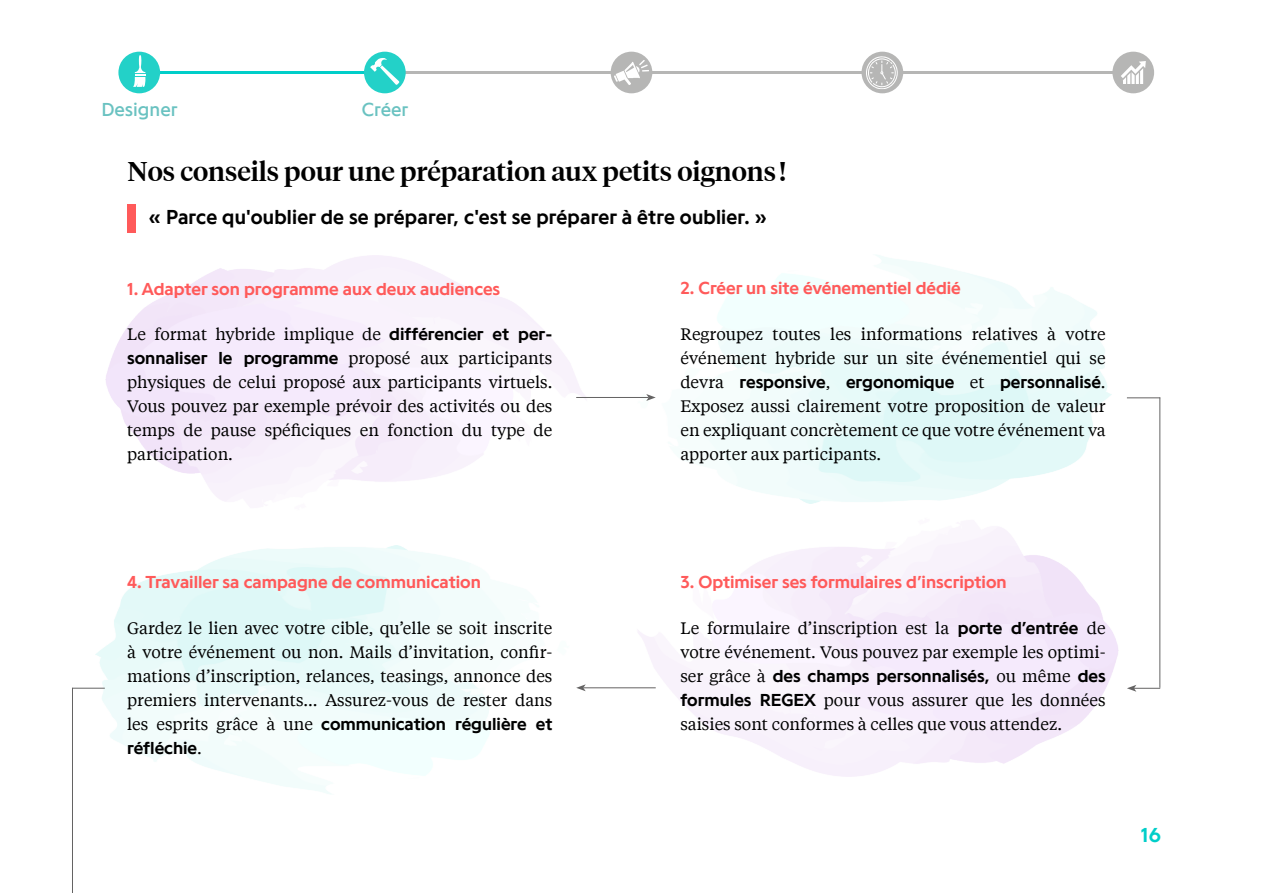
<style>
.page{position:relative;width:1263px;height:893px;background:#fff}
.page>*{position:absolute;margin:0;border:0;box-sizing:border-box;transform-origin:0 0}
.t1{font:500 27px "Tiempos Headline";color:#000}
.t2{font:700 21px "Programme";letter-spacing:.01em;color:#000}
.t3{font:700 21px "Programme";color:#00cec9}
.t4{font:19.5px "Programme";color:#6ac2c1}
.t5{font:700 18px "Programme";color:#ff5a5a}
.t6{font:700 18px/24px "Programme";color:#000}
.t7{font:16.5px/24px "Tiempos Text";color:#000;text-align:justify}
.s1{font-family:"Programme";font-weight:700;font-size:18px}
.s2{font-family:"Tiempos Text";font-weight:400;font-size:16.5px}
</style>
<div class="page">
<hr style="left:576px;top:397px;width:73px;height:1px;background:#646363">
<svg style="left:646px;top:394px;width:10px;height:7px"></svg>
<hr style="left:583px;top:687px;width:73px;height:1px;background:#646363">
<svg style="left:576px;top:684px;width:10px;height:7px"></svg>
<hr style="left:72px;top:688px;width:1px;height:205px;background:#646363">
<hr style="left:72px;top:688px;width:33px;height:1px;background:#646363">
<hr style="left:1159px;top:397px;width:1px;height:291px;background:#646363">
<hr style="left:1127px;top:397px;width:33px;height:1px;background:#646363">
<svg style="left:1127px;top:685px;width:33px;height:7px"></svg>
<hr style="left:129px;top:71px;width:1005px;height:3px;background:#b6b6b5">
<hr style="left:129px;top:71px;width:256px;height:3px;background:#00cec9">
<div style="left:118px;top:52px;width:42px;height:41px;background:#23d1c8;border-radius:50%"></div>
<svg style="left:133px;top:55px;width:12px;height:32px"></svg>
<div style="left:861px;top:52px;width:42px;height:41px;background:#b6b6b5;border-radius:50%"></div>
<svg style="left:866px;top:56px;width:33px;height:33px"></svg>
<div style="left:611px;top:52px;width:41px;height:41px;background:#b6b6b5;border-radius:50%"></div>
<svg style="left:614px;top:60px;width:35px;height:25px"></svg>
<div style="left:1112px;top:52px;width:42px;height:41px;background:#b6b6b5;border-radius:50%"></div>
<svg style="left:1121px;top:61px;width:25px;height:23px"></svg>
<div style="left:364px;top:52px;width:42px;height:41px;background:#23d1c8;border-radius:50%"></div>
<svg style="left:370px;top:58px;width:30px;height:27px"></svg>
<div style="left:127px;top:204px;width:8px;height:28px;background:#ff5a5a"></div>
<p class="t4" style="left:101px;top:97px;width:78px">Designer</p>
<p class="t4" style="left:362px;top:97px;width:48px">Créer</p>
<h1 class="t1" style="left:128px;top:153px;width:660px">Nos conseils pour une préparation aux petits oignons !</h1>
<p class="t2" style="left:149px;top:204px;width:619px">« Parce qu'oublier de se préparer, c'est se préparer à être oublier. »</p>
<p class="t5" style="left:127px;top:278px;width:375px">1. Adapter son programme aux deux audiences</p>
<p class="t7" style="left:127px;top:322px;width:427px">Le format hybride implique de <span class="s1">différencier et per&shy;sonnaliser le programme</span> proposé aux participants physiques de celui proposé aux participants virtuels.<br>Vous pouvez par exemple prévoir des activités ou des temps de pause spéficiques en fonction du type de participation.</p>
<p class="t5" style="left:680px;top:277px;width:282px">2. Créer un site événementiel dédié</p>
<p class="t7" style="left:680px;top:321px;width:427px">Regroupez toutes les informations relatives à votre événement hybride sur un site événementiel qui se</p>
<p class="t6" style="left:680px;top:369px;width:427px"><span class="s2">devra</span> responsive<span class="s2">,</span> ergonomique <span class="s2">et</span> personnalisé<span class="s2">.</span></p>
<p class="t7" style="left:680px;top:393px;width:427px">Exposez aussi clairement votre proposition de valeur en expliquant concrètement ce que votre événement va apporter aux participants.</p>
<p class="t5" style="left:127px;top:571px;width:355px">4. Travailler sa campagne de communication</p>
<p class="t7" style="left:127px;top:615px;width:427px">Gardez le lien avec votre cible, qu’elle se soit inscrite à votre événement ou non. Mails d’invitation, confir&shy;mations d’inscription, relances, teasings, annonce des premiers intervenants… Assurez-vous de rester dans</p>
<p class="t6" style="left:127px;top:711px;width:427px"><span class="s2">les esprits grâce à une</span> communication régulière et réfléchie<span class="s2">.</span></p>
<p class="t5" style="left:680px;top:571px;width:328px">3. Optimiser ses formulaires d’inscription</p>
<p class="t7" style="left:680px;top:615px;width:427px">Le formulaire d’inscription est la <span class="s1">porte d’entrée</span> de votre événement. Vous pouvez par exemple les optimi-</p>
<p class="t6" style="left:680px;top:663px;width:427px"><span class="s2">ser grâce à</span> des champs personnalisés, <span class="s2">ou même</span> des</p>
<p class="t7" style="left:680px;top:687px;width:427px"><span class="s1">formules REGEX</span> pour vous assurer que les données saisies sont conformes à celles que vous attendez.</p>
<p class="t3" style="left:1141px;top:822px;width:22px">16</p>
</div>
